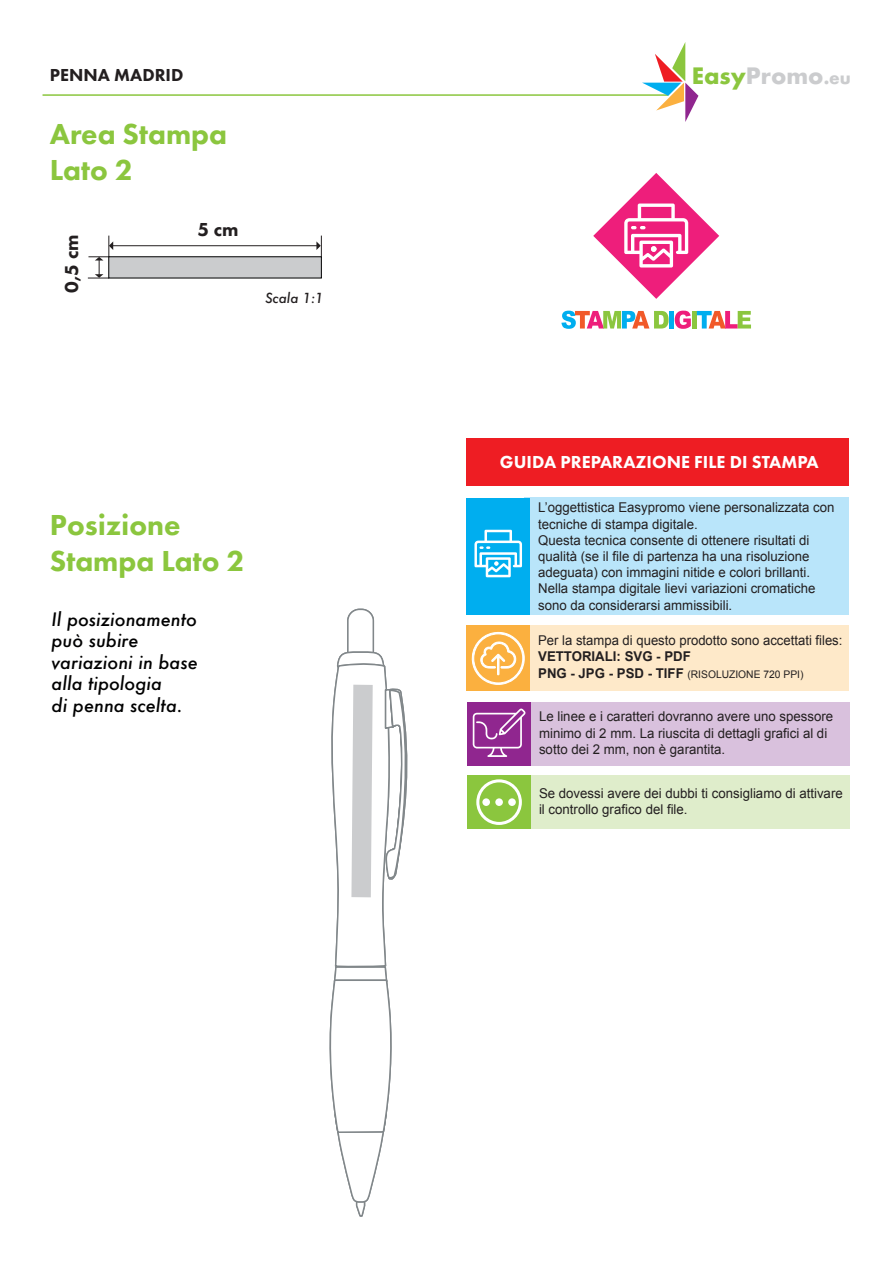
<style>
.page{position:relative;width:893px;height:1276px;background:#fff}
.page>*{position:absolute;margin:0;border:0;box-sizing:border-box;transform-origin:0 0}
.t1{font:800 30px/36px "Futura PT";color:#8bc63e}
.t2{font:700 21.9px "Futura";color:#cbccce}
.t3{font:800 19.5px "Futura PT";color:#231f20}
.t4{font:italic 500 18px/21.6px "Futura";color:#000001}
.t5{font:800 18px "Futura PT";color:#fff}
.t6{font:800 18px "Futura PT";color:#231f20}
.t7{font:13.5px/16.2px "Arial";color:#231f20}
.t8{font:700 13.5px "Arial";color:#231f20}
.t9{font:italic 500 13.5px "Futura";color:#231f20}
.t10{font:10.5px "Arial";color:#231f20}
.s1{color:#8bc63e}
.s2{font-size:16.5px}
.s3{font-weight:700;font-size:13.5px}
</style>
<div class="page">
<svg style="left:561px;top:311px;width:108px;height:18px"></svg>
<div style="left:669px;top:311px;width:5px;height:17px;background:#00aeef"></div>
<svg style="left:675px;top:311px;width:16px;height:18px"></svg>
<div style="left:692px;top:311px;width:5px;height:17px;background:#8bc63e"></div>
<svg style="left:697px;top:311px;width:54px;height:17px"></svg>
<svg style="left:593px;top:173px;width:126px;height:126px"></svg>
<div style="left:466px;top:438px;width:383px;height:48px;background:#ee1d23"></div>
<div style="left:525px;top:702px;width:325px;height:64px;background:#d9c1dd"></div>
<div style="left:467px;top:702px;width:64px;height:64px;background:#90268f"></div>
<div style="left:524px;top:498px;width:325px;height:117px;background:#b9e5fa"></div>
<div style="left:466px;top:498px;width:64px;height:117px;background:#00aeef"></div>
<div style="left:524px;top:625px;width:325px;height:66px;background:#fee9c9"></div>
<div style="left:466px;top:625px;width:64px;height:66px;background:#fbb03f"></div>
<svg style="left:471px;top:631px;width:54px;height:54px"></svg>
<svg style="left:473px;top:708px;width:53px;height:49px"></svg>
<svg style="left:474px;top:530px;width:48px;height:47px"></svg>
<div style="left:525px;top:776px;width:325px;height:53px;background:#dfedcb"></div>
<div style="left:467px;top:776px;width:64px;height:53px;background:#8bc63e"></div>
<svg style="left:476px;top:779px;width:46px;height:46px"></svg>
<div style="left:482px;top:798px;width:8px;height:8px;background:#fff;border-radius:50%"></div>
<div style="left:495px;top:798px;width:8px;height:8px;background:#fff;border-radius:50%"></div>
<div style="left:508px;top:798px;width:8px;height:8px;background:#fff;border-radius:50%"></div>
<hr style="left:43px;top:94px;width:625px;height:2px;background:#8bc63e">
<svg style="left:642px;top:42px;width:56px;height:80px"></svg>
<div style="left:347px;top:608px;width:27px;height:68px;border:2px solid #81878a;border-radius:11px"></div>
<svg style="left:329px;top:650px;width:79px;height:567px"></svg>
<svg style="left:316px;top:236px;width:6px;height:20px"></svg>
<hr style="left:112px;top:245px;width:207px;height:1px;background:#231f20">
<svg style="left:88px;top:236px;width:25px;height:43px"></svg>
<div style="left:108px;top:256px;width:214px;height:22px;background:#cbccce"></div>
<h3 class="t6" style="left:50px;top:64px;width:135px">PENNA MADRID</h3>
<h2 class="t2" style="left:692px;top:60px;width:161px"><span class="s1">Easy</span>Promo<span class="s2">.eu</span></h2>
<h1 class="t1" style="left:50px;top:115px;width:179px">Area Stampa<br>Lato 2</h1>
<h3 class="t3" style="left:60px;top:293px;width:60px;rotate:-90deg">0,5 cm</h3>
<h3 class="t3" style="left:197px;top:218px;width:43px">5 cm</h3>
<p class="t9" style="left:265px;top:289px;width:60px">Scala 1:1</p>
<h1 class="t1" style="left:50px;top:506px;width:196px">Posizione<br>Stampa Lato 2</h1>
<h3 class="t4" style="left:52px;top:608px;width:148px">Il posizionamento può subire variazioni in base alla tipologia<br>di penna scelta.</h3>
<h3 class="t5" style="left:500px;top:451px;width:320px">GUIDA PREPARAZIONE FILE DI STAMPA</h3>
<p class="t7" style="left:538px;top:499px;width:298px">L’oggettistica Easypromo viene personalizzata con tecniche di stampa digitale.<br>Questa tecnica consente di ottenere risultati di qualità (se il file di partenza ha una risoluzione adeguata) con immagini nitide e colori brillanti.<br>Nella stampa digitale lievi variazioni cromatiche sono da considerarsi ammissibili.</p>
<p class="t7" style="left:538px;top:632px;width:306px">Per la stampa di questo prodotto sono accettati files:</p>
<p class="t8" style="left:538px;top:648px;width:154px">VETTORIALI: SVG - PDF</p>
<p class="t10" style="left:538px;top:667px;width:267px"><span class="s3">PNG - JPG - PSD - TIFF</span> (RISOLUZIONE 720 PPI)</p>
<p class="t7" style="left:539px;top:708px;width:296px">Le linee e i caratteri dovranno avere uno spessore minimo di 2 mm. La riuscita di dettagli grafici al di sotto dei 2 mm, non è garantita.</p>
<p class="t7" style="left:539px;top:785px;width:305px">Se dovessi avere dei dubbi ti consigliamo di attivare il controllo grafico del file.</p>
</div>
